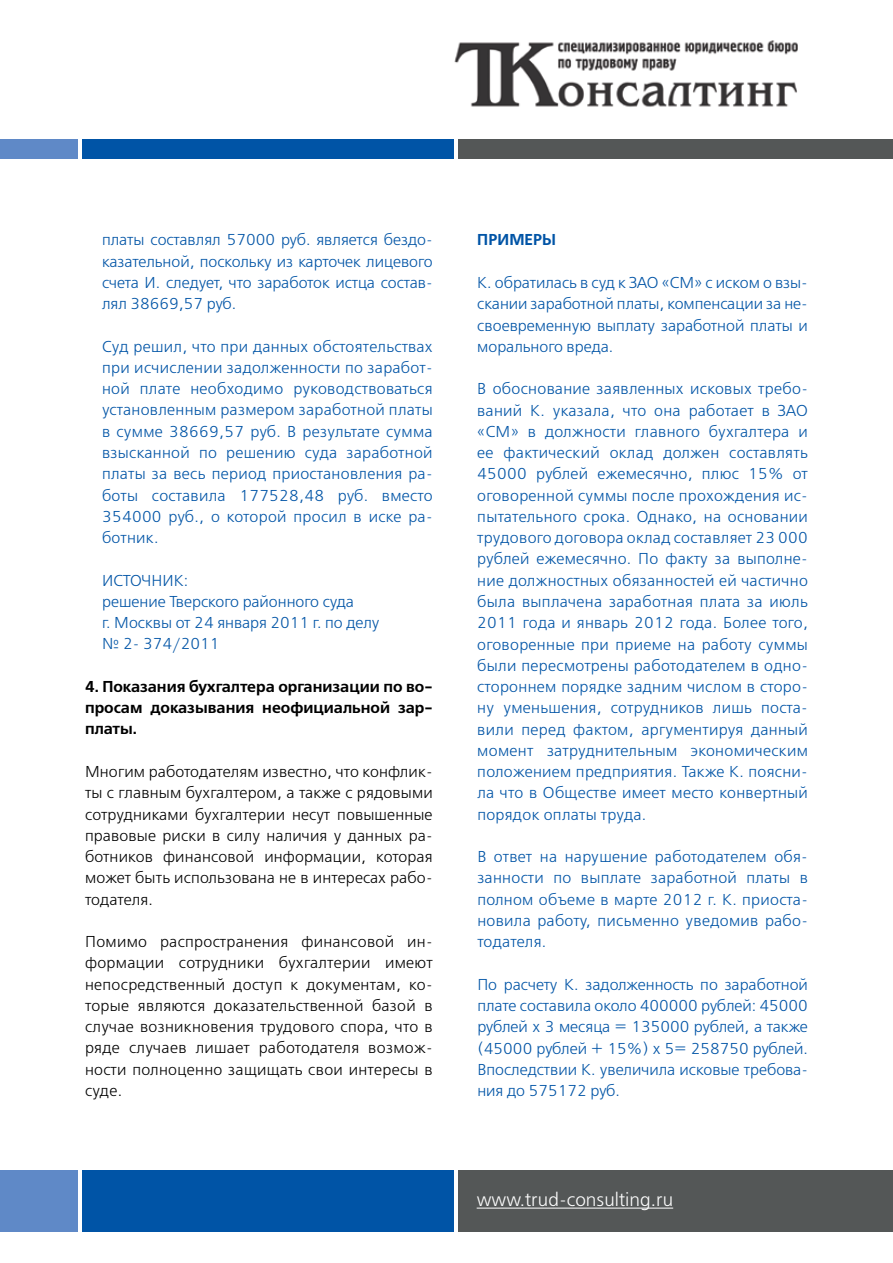
<style>
.page{position:relative;width:893px;height:1263px;background:#fff}
.page>*{position:absolute;margin:0;border:0;box-sizing:border-box;transform-origin:0 0}
.t1{font:18.75px "Free Set C";color:#fff}
.t2{font:15.75px/21.3px "Free Set C";letter-spacing:.02em;color:#0054a6;text-align:justify}
.t3{font:15.75px/21.3px "Free Set C";letter-spacing:.01em;color:#000;text-align:justify}
.t4{font:15.75px/21.3px "Free Set C";color:#0054a6}
.t5{font:700 15.75px/21.3px "Free Set C";color:#000;text-align:justify}
.t6{font:700 15.75px "Free Set C";color:#0054a6}
</style>
<div class="page">
<img style="left:454px;top:40px;width:344px;height:67px">
<div style="left:0;top:139px;width:78px;height:20px;background:#5f89c7"></div>
<div style="left:83px;top:139px;width:371px;height:20px;background:#0054a6"></div>
<div style="left:458px;top:139px;width:435px;height:20px;background:#545757"></div>
<div style="left:0;top:1170px;width:78px;height:62px;background:#5f89c7"></div>
<div style="left:83px;top:1170px;width:371px;height:62px;background:#0054a6"></div>
<div style="left:458px;top:1170px;width:435px;height:62px;background:#545757"></div>
<hr style="left:477px;top:1207px;width:196px;height:1px;background:#fff">
<p class="t2" style="left:102px;top:230px;width:332px">платы составлял 57000 руб. является бездо&shy;казательной, поскольку из карточек лицевого счета И . следует, что заработок истца состав&shy;лял 38669,57 руб.</p>
<p class="t2" style="left:102px;top:336px;width:332px">Суд решил, что при данных обстоятельствах при исчислении задолженности по заработ&shy;ной плате необходимо руководствоваться установленным размером заработной платы в сумме 38669,57 руб. В результате сумма взысканной по решению суда заработной платы за весь период приостановления ра&shy;боты составила 177528,48 руб. вместо 354000 руб., о которой просил в иске ра&shy;ботник.</p>
<p class="t4" style="left:102px;top:570px;width:279px">Источник:<br>решение Тверского районного суда<br>г. М осквы от 24 января 2011 г. по делу № 2- 374/2011</p>
<p class="t5" style="left:85px;top:676px;width:349px">4. Показания бухгалтера организации по во&shy;просам доказывания неофициальной зар&shy;платы.</p>
<p class="t3" style="left:85px;top:761px;width:349px">М ногим работодателям известно, что конфлик&shy;ты с главным бухгалтером, а также с рядовыми сотрудниками бухгалтерии несут повышенные правовые риски в силу наличия у данных ра&shy;ботников финансовой информации, которая может быть использована не в интересах рабо&shy;тодателя.</p>
<p class="t3" style="left:85px;top:931px;width:349px">Помимо распространения финансовой ин&shy;формации сотрудники бухгалтерии имеют непосредственный доступ к документам, ко&shy;торые являются доказательственной базой в случае возникновения трудового спора, что в ряде случаев лишает работодателя возмож&shy;ности полноценно защищать свои интересы в суде.</p>
<p class="t6" style="left:477px;top:231px;width:80px">ПРИМЕРЫ</p>
<p class="t2" style="left:477px;top:272px;width:163px">К. обратилась в суд к ЗАО</p>
<p class="t2" style="left:477px;top:272px;width:332px;text-indent:185px">«СМ » с иском о взы&shy;скании заработной платы, компенсации за не&shy;своевременную выплату заработной платы и морального вреда.</p>
<p class="t2" style="left:477px;top:379px;width:332px;text-align:left">В обоснование заявленных исковых требо&shy;ваний К. указала, что она работает в ЗАО «СМ » в должности главного бухгалтера и ее фактический оклад должен составлять 45000 рублей ежемесячно, плюс 15% от оговоренной суммы после прохождения ис&shy;пытательного срока. Однако, на основании трудового договора оклад составляет 23 000 рублей ежемесячно. По факту за выполне&shy;ние должностных обязанностей ей частично была выплачена заработная плата за июль 2011 года и январь 2012 года. Более того, оговоренные при приеме на работу суммы были пересмотрены работодателем в одно&shy;стороннем порядке задним числом в сторо&shy;ну уменьшения, сотрудников лишь поста&shy;вили перед фактом, аргументируя данный момент затруднительным экономическим положением предприятия. Также К. поясни&shy;ла что в Обществе имеет место конвертный порядок оплаты труда.</p>
<p class="t2" style="left:477px;top:846px;width:332px">В ответ на нарушение работодателем обя&shy;занности по выплате заработной платы в полном объеме в марте 2012 г. К. приоста&shy;новила работу, письменно уведомив рабо&shy;тодателя.</p>
<p class="t2" style="left:477px;top:974px;width:332px">П о расчету К. задолженность по заработной плате составила около 400000 рублей: 45000 рублей х 3 месяца = 135000 рублей, а также (45000 рублей + 15%) х 5= 258750 рублей.<br>В последствии К. увеличила исковые требова&shy;ния до 575172 руб.</p>
<p class="t1" style="left:477px;top:1189px;width:198px">www.trud-consulting.ru</p>
</div>
